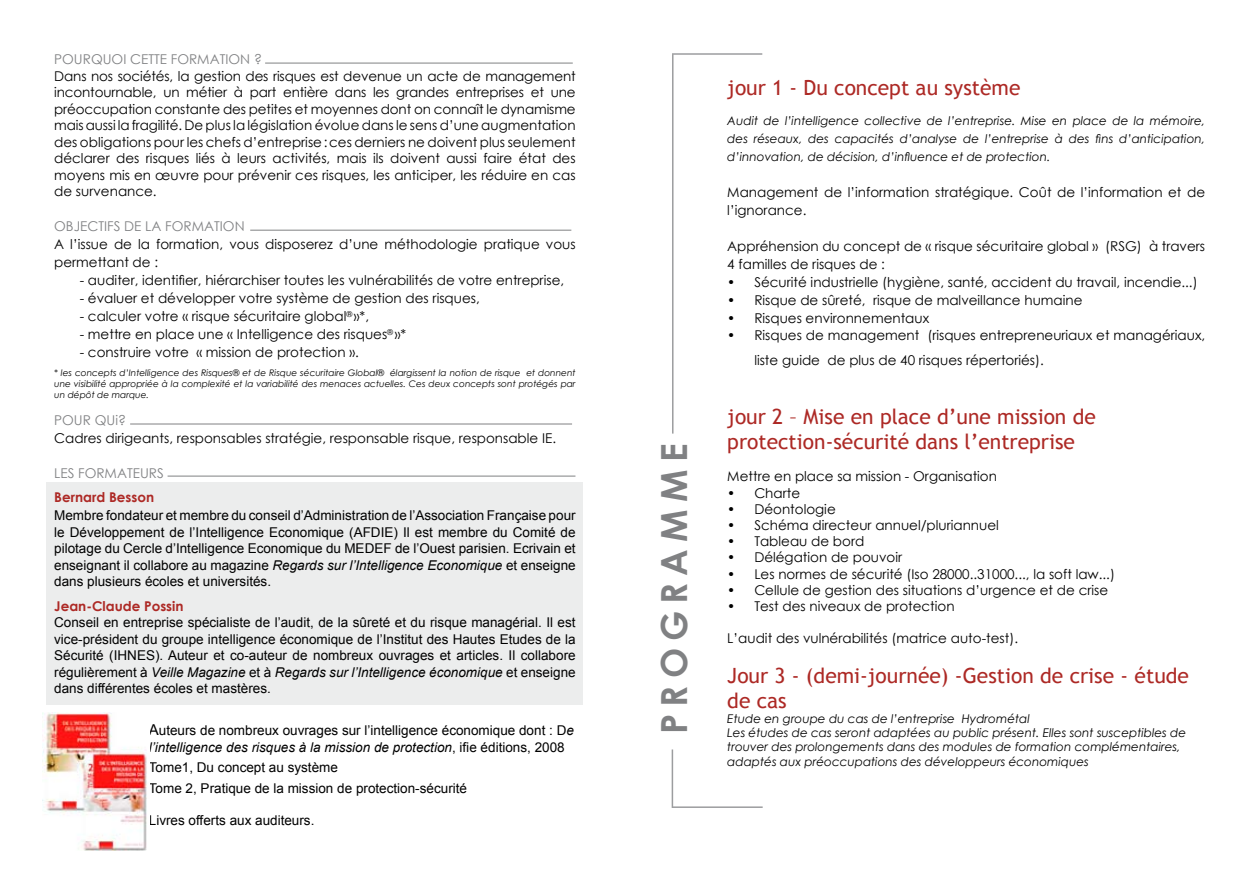
<style>
.page{position:relative;width:1259px;height:893px;background:#fff}
.page>*{position:absolute;margin:0;border:0;box-sizing:border-box;transform-origin:0 0}
.t1{font:700 36px "Century Gothic";letter-spacing:.2em;color:#808183}
.t2{font:21px/25.2px "Trebuchet MS";color:#ad2925}
.t3{font:13.5px/16.5px "Century Gothic";color:#000}
.t4{font:13.5px/16.5px "Arial";color:#000}
.t5{font:13.5px/24.8px "Century Gothic";color:#808183}
.t6{font:italic 12px/14.4px "Century Gothic";color:#000;text-align:justify}
.t7{font:italic 9px/10.8px "Century Gothic";color:#000;text-align:justify}
.s1{color:#808183}
.s2{font-weight:700;color:#ad2925}
.s3{font-style:italic}
.s4{font-family:"Century Gothic";font-weight:700;color:#ad2925}
.s5{font-size:15px}
</style>
<div class="page">
<div style="left:46px;top:483px;width:537px;height:222px;background:#eceded"></div>
<hr style="left:672px;top:54px;width:1px;height:380px;background:#9c9d9f">
<hr style="left:672px;top:53px;width:90px;height:2px;background:#9c9d9f">
<hr style="left:671px;top:749px;width:2px;height:59px;background:#9c9d9f">
<hr style="left:672px;top:806px;width:90px;height:2px;background:#9c9d9f">
<img style="left:43px;top:712px;width:104px;height:138px">
<hr style="left:265px;top:63px;width:308px;height:1px;background:#808183">
<hr style="left:250px;top:230px;width:321px;height:1px;background:#808183">
<hr style="left:130px;top:424px;width:442px;height:1px;background:#808183">
<hr style="left:168px;top:476px;width:407px;height:1px;background:#808183">
<p class="t3" style="left:54px;top:51px;width:523px"><span class="s1">POURQUOI CETTE FORMATION ?<br></span>Dans nos sociétés, la gestion des risques est devenue un acte de management incontournable, un métier à part entière dans les grandes entreprises et une préoccupation constante des petites et moyennes dont on connaît le dynamisme mais aussi la fragilité. De plus la législation évolue dans le sens d’une augmentation des obligations pour les chefs d’entreprise:ces derniers ne doivent plus seulement déclarer des risques liés à leurs activités, mais ils doivent aussi faire état des moyens mis en œuvre pour prévenir ces risques, les anticiper, les réduire en cas de survenance.</p>
<p class="t3" style="left:54px;top:217px;width:523px;line-height:18px"><span class="s1">OBJECTIFS DE LA FORMATION<br></span>A l’issue de la formation, vous disposerez d’une méthodologie pratique vous permettant de :</p>
<p class="t3" style="left:80px;top:272px;width:486px">- auditer, identifier, hiérarchiser toutes les vulnérabilités de votre entreprise,</p>
<p class="t3" style="left:80px;top:290px;width:401px">- évaluer et développer votre système de gestion des risques,</p>
<p class="t3" style="left:80px;top:308px;width:291px">- calculer votre « risque sécuritaire global<sup>®</sup> »*,</p>
<p class="t3" style="left:80px;top:326px;width:328px">- mettre en place une « Intelligence des risques<sup>®</sup> »*</p>
<p class="t3" style="left:80px;top:344px;width:280px">- construire votre « mission de protection ».</p>
<p class="t7" style="left:54px;top:368px;width:523px">* les concepts d’Intelligence des Risques® et de Risque sécuritaire Global® élargissent la notion de risque et donnent une visibilité appropriée à la complexité et la variabilité des menaces actuelles. Ces deux concepts sont protégés par un dépôt de marque.</p>
<p class="t3" style="left:54px;top:410px;width:503px;line-height:18px"><span class="s1">POUR QUi?<br></span>Cadres dirigeants, responsables stratégie, responsable risque, responsable IE.</p>
<p class="t5" style="left:54px;top:460px;width:111px">LES FORMATEURS<br><span class="s2">Bernard Besson</span></p>
<p class="t4" style="left:54px;top:507px;width:523px;text-align:justify">Membre fondateur et membre du conseil d’Administration de l’Association Française pour le Développement de l’Intelligence Economique (AFDIE) Il est membre du Comité de pilotage du Cercle d’Intelligence Economique du MEDEF de l’Ouest parisien. Ecrivain et enseignant il collabore au magazine <span class="s3">Regards sur l’Intelligence Economique</span> et enseigne dans plusieurs écoles et universités.</p>
<p class="t4" style="left:54px;top:598px;width:523px"><span class="s4">Jean-Claude Possin<br></span>Conseil en entreprise spécialiste de l’audit, de la sûreté et du risque managérial. Il est vice-président du groupe intelligence économique de l’Institut des Hautes Etudes de la Sécurité (IHNES). Auteur et co-auteur de nombreux ouvrages et articles. Il collabore régulièrement à <span class="s3">Veille Magazine</span> et à <span class="s3">Regards sur l’Intelligence économique</span> et enseigne dans différentes écoles et mastères.</p>
<p class="t4" style="left:149px;top:722px;width:426px"><span class="s5">A</span>uteurs de nombreux ouvrages sur l’intelligence économique dont : D<span class="s3">e l’intelligence des risques à la mission de protection</span>, ifie éditions, 2008</p>
<p class="t4" style="left:149px;top:757px;width:320px;line-height:20.7px">Tome1, Du concept au système<br>Tome 2, Pratique de la mission de protection-sécurité</p>
<p class="t4" style="left:149px;top:813px;width:167px">Livres offerts aux auditeurs.</p>
<p class="t1" style="left:647px;top:734px;width:292px;rotate:-90deg">PROGRAMME</p>
<p class="t2" style="left:727px;top:75px;width:295px">jour 1 - Du concept au système</p>
<p class="t6" style="left:727px;top:112px;width:479px;line-height:18px">Audit de l’intelligence collective de l’entreprise. Mise en place de la mémoire, des réseaux, des capacités d’analyse de l’entreprise à des fins d’anticipation, d’innovation, de décision, d’influence et de protection.</p>
<p class="t3" style="left:727px;top:183px;width:479px;line-height:18px">Management de l’information stratégique. Coût de l’information et de l’ignorance.</p>
<p class="t3" style="left:727px;top:237px;width:479px;line-height:18px">Appréhension du concept de « risque sécuritaire global » (RSG) à travers<br>4 familles de risques de :</p>
<p class="t3" style="left:727px;top:274px;width:472px">• Sécurité industrielle (hygiène, santé, accident du travail, incendie...)</p>
<p class="t3" style="left:727px;top:292px;width:357px">• Risque de sûreté, risque de malveillance humaine</p>
<p class="t3" style="left:727px;top:310px;width:203px">• Risques environnementaux</p>
<p class="t3" style="left:754px;top:322px;width:452px;line-height:25.2px;text-indent:-27px">• Risques de management (risques entrepreneuriaux et managériaux, liste guide de plus de 40 risques répertoriés).</p>
<p class="t2" style="left:727px;top:404px;width:370px">jour 2 – Mise en place d’une mission de protection-sécurité dans l’entreprise</p>
<p class="t3" style="left:727px;top:468px;width:271px">Mettre en place sa mission - Organisation</p>
<p class="t3" style="left:727px;top:484px;width:74px">• Charte</p>
<p class="t3" style="left:727px;top:500px;width:110px">• Déontologie</p>
<p class="t3" style="left:727px;top:517px;width:273px">• Schéma directeur annuel/pluriannuel</p>
<p class="t3" style="left:727px;top:533px;width:138px">• Tableau de bord</p>
<p class="t3" style="left:727px;top:549px;width:176px">• Délégation de pouvoir</p>
<p class="t3" style="left:727px;top:565px;width:389px">• Les normes de sécurité (Iso 28000..31000..., la soft law...)</p>
<p class="t3" style="left:727px;top:581px;width:382px">• Cellule de gestion des situations d’urgence et de crise</p>
<p class="t3" style="left:727px;top:598px;width:229px">• Test des niveaux de protection</p>
<p class="t3" style="left:727px;top:630px;width:292px">L’audit des vulnérabilités (matrice auto-test).</p>
<p class="t2" style="left:727px;top:663px;width:463px">Jour 3 - (demi-journée) -Gestion de crise - étude de cas</p>
<p class="t6" style="left:727px;top:711px;width:460px;text-align:left">Etude en groupe du cas de l’entreprise Hydrométal<br>Les études de cas seront adaptées au public présent. Elles sont susceptibles de trouver des prolongements dans des modules de formation complémentaires, adaptés aux préoccupations des développeurs économiques</p>
</div>
